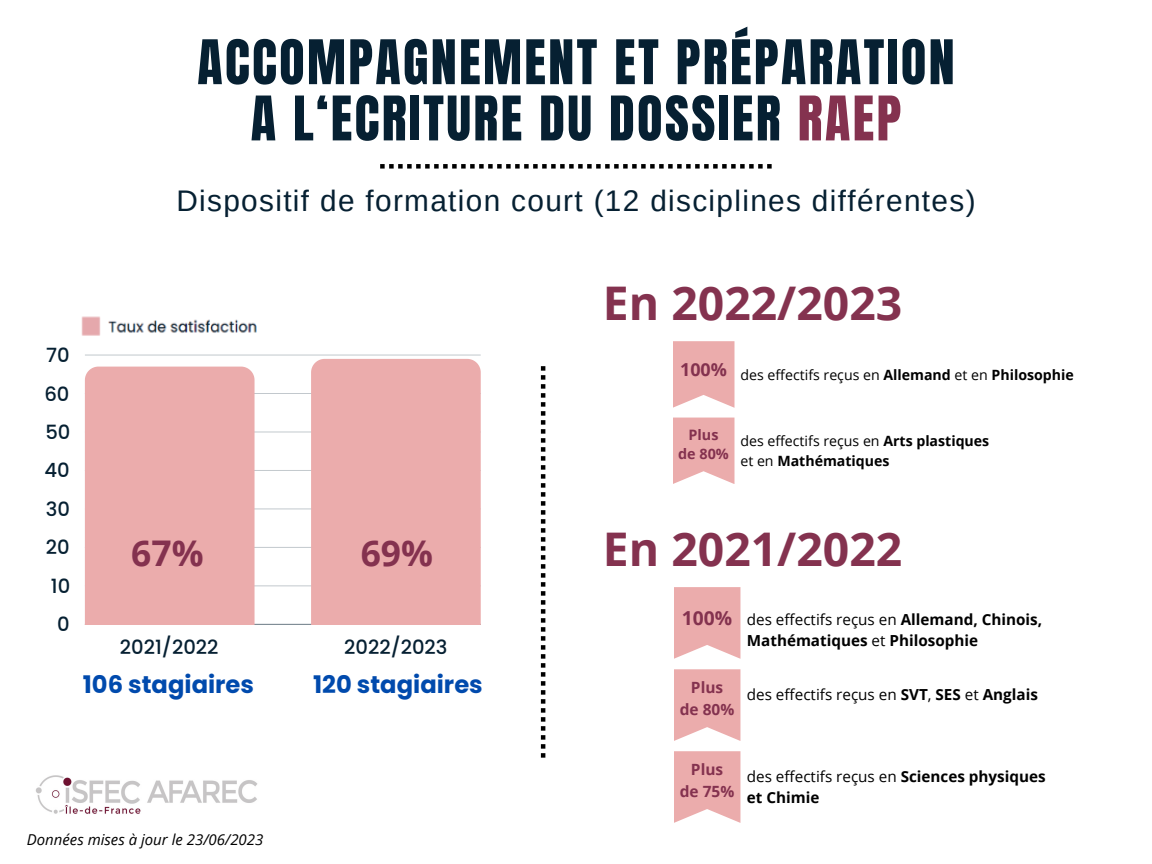
<style>
.page{position:relative;width:1152px;height:864px;background:#fff}
.page>*{position:absolute;margin:0;border:0;box-sizing:border-box;transform-origin:0 0}
.t1{font:52.2px/56.2px "Anton";letter-spacing:.045em;color:#062032;text-align:center}
.t2{font:700 46.35px "Open Sans";color:#84324f}
.t3{font:700 35.4px "Open Sans";color:#84324f}
.t4{font:29.7px "Arimo";letter-spacing:.045em;color:#062032}
.t5{font:700 24.15px "Poppins";color:#004aad}
.t6{font:500 19.65px "Poppins";color:#062032}
.t7{font:700 19.35px "Open Sans";color:#84324f}
.t8{font:700 17.85px "Open Sans";color:#84324f}
.t9{font:700 15.45px "Open Sans";color:#84324f}
.t10{font:15.3px "Open Sans";color:#000}
.t11{font:700 15.3px/21px "Open Sans";color:#000}
.t12{font:italic 15px "Open Sans";color:#000}
.t13{font:700 14.4px "Open Sans";color:#84324f}
.t14{font:14.1px "Open Sans";color:#000}
.t15{font:700 14.1px "Open Sans";color:#000}
.s1{color:#84324f}
.s2{font-weight:700}
.s3{font-weight:400}
</style>
<div class="page">
<hr style="left:85px;top:585px;width:396px;height:1px;background:#062032">
<hr style="left:85px;top:547px;width:396px;height:1px;background:#062032">
<hr style="left:85px;top:508px;width:396px;height:1px;background:#062032">
<hr style="left:85px;top:470px;width:396px;height:1px;background:#062032">
<hr style="left:85px;top:432px;width:396px;height:1px;background:#062032">
<hr style="left:85px;top:393px;width:396px;height:1px;background:#062032">
<hr style="left:85px;top:355px;width:396px;height:1px;background:#062032">
<hr style="left:85px;top:624px;width:396px;height:1px;background:#062032">
<div style="left:85px;top:367px;width:170px;height:257px;background:#ebacac"></div>
<div style="left:311px;top:359px;width:170px;height:265px;background:#ebacac"></div>
<img style="left:35px;top:775px;width:223px;height:39px">
<svg style="left:380px;top:164px;width:392px;height:5px"></svg>
<svg style="left:673px;top:341px;width:61px;height:67px;background:#edb4b4"></svg>
<img style="left:81px;top:316px;width:176px;height:20px">
<svg style="left:673px;top:418px;width:61px;height:66px;background:#ecb4b4"></svg>
<svg style="left:674px;top:587px;width:66px;height:72px;background:#edb4b4"></svg>
<svg style="left:674px;top:669px;width:66px;height:72px;background:#edb4b4"></svg>
<svg style="left:674px;top:751px;width:66px;height:72px;background:#edb4b4"></svg>
<svg style="left:541px;top:366px;width:4px;height:392px"></svg>
<p class="t1" style="left:197px;top:35px;width:759px">ACCOMPAGNEMENT ET PRÉPARATION<br>A L‘ECRITURE DU DOSSIER <span class="s1">RAEP</span></p>
<p class="t4" style="left:176px;top:184px;width:801px">Dispositif de formation court (12 disciplines différentes)</p>
<h3 class="t6" style="left:46px;top:341px;width:25px">70</h3>
<h3 class="t6" style="left:44px;top:380px;width:27px">60</h3>
<h3 class="t6" style="left:45px;top:418px;width:27px">50</h3>
<h3 class="t6" style="left:44px;top:457px;width:27px">40</h3>
<h3 class="t6" style="left:46px;top:495px;width:26px">30</h3>
<h3 class="t6" style="left:46px;top:534px;width:25px">20</h3>
<h3 class="t6" style="left:51px;top:572px;width:21px">10</h3>
<h3 class="t6" style="left:57px;top:611px;width:14px">0</h3>
<h3 class="t3" style="left:131px;top:528px;width:74px">67%</h3>
<h6 class="t3" style="left:361px;top:528px;width:74px">69%</h6>
<h3 class="t6" style="left:120px;top:633px;width:100px">2021/2022</h3>
<h3 class="t6" style="left:344px;top:633px;width:105px">2022/2023</h3>
<h2 class="t5" style="left:83px;top:668px;width:173px">106 stagiaires</h2>
<h3 class="t5" style="left:313px;top:668px;width:171px">120 stagiaires</h3>
<p class="t12" style="left:27px;top:829px;width:238px">Données mises à jour le 23/06/2023</p>
<p class="t2" style="left:603px;top:271px;width:301px">En 2022/2023</p>
<p class="t8" style="left:680px;top:357px;width:48px">100%</p>
<p class="t14" style="left:741px;top:365px;width:335px">des effectifs reçus en <span class="s2">Allemand</span> et en <span class="s2">Philosophie</span></p>
<p class="t13" style="left:689px;top:424px;width:31px">Plus</p>
<h2 class="t13" style="left:678px;top:444px;width:52px">de 80%</h2>
<h6 class="t14" style="left:740px;top:431px;width:250px">des effectifs reçus en <span class="s2">Arts plastiques</span></h6>
<p class="t15" style="left:740px;top:451px;width:151px"><span class="s3">et en</span> Mathématiques</p>
<p class="t2" style="left:603px;top:517px;width:301px">En 2021/2022</p>
<p class="t7" style="left:682px;top:605px;width:52px">100%</p>
<h5 class="t11" style="left:747px;top:609px;width:297px"><span class="s3">des effectifs reçus en</span> Allemand, Chinois,<br>Mathématiques <span class="s3">et</span> Philosophie</h5>
<p class="t9" style="left:691px;top:677px;width:34px">Plus</p>
<p class="t9" style="left:680px;top:698px;width:56px">de 80%</p>
<p class="t10" style="left:747px;top:684px;width:293px">des effectifs reçus en <span class="s2">SVT</span>, <span class="s2">SES</span> et <span class="s2">Anglais</span></p>
<p class="t9" style="left:691px;top:759px;width:34px">Plus</p>
<p class="t9" style="left:680px;top:780px;width:56px">de 75%</p>
<p class="t10" style="left:747px;top:766px;width:300px">des effectifs reçus en <span class="s2">Sciences physiques</span></p>
<p class="t11" style="left:747px;top:787px;width:74px">et Chimie</p>
</div>
